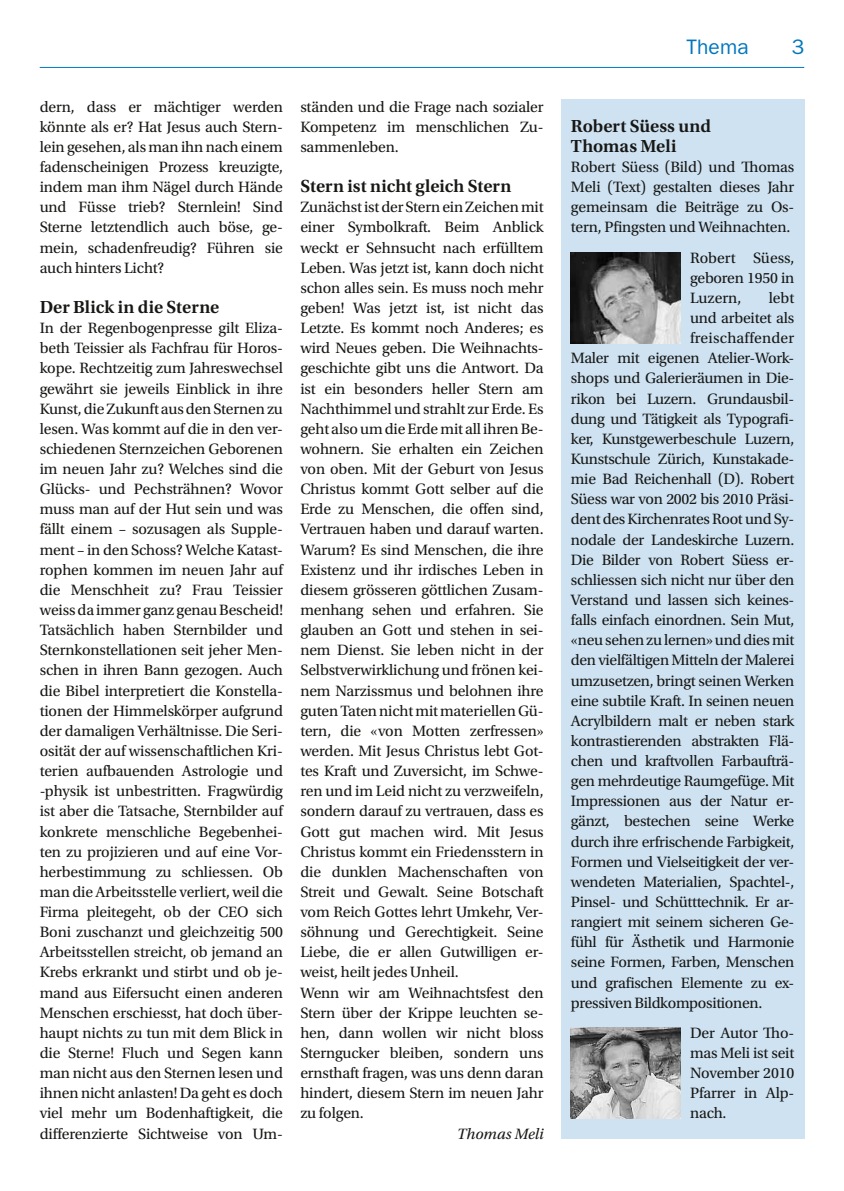
<style>
.page{position:relative;width:844px;height:1191px;background:#fff}
.page>*{position:absolute;margin:0;border:0;box-sizing:border-box;transform-origin:0 0}
.t1{font:21px "ITC Franklin Gothic Std";letter-spacing:.01em;color:#0076be}
.t2{font:600 18.38px/20.1px "Utopia Std";color:#171715}
.t3{font:15.75px/20.1px "Utopia Std";letter-spacing:-.01em;color:#171715;text-align:justify}
.t4{font:15.75px "Utopia Std";letter-spacing:.015em;color:#171715}
.t5{font:italic 15.75px "Utopia Std";letter-spacing:.005em;color:#171715}
</style>
<div class="page">
<hr style="left:40px;top:67px;width:764px;height:1px;background:#0076be">
<div style="left:561px;top:99px;width:243px;height:1039px;background:#cee2f1"></div>
<img style="left:570px;top:252px;width:110px;height:91px">
<img style="left:570px;top:1027px;width:110px;height:91px">
<p class="t3" style="left:40px;top:97px;width:245px">dern, dass er mächtiger werden könnte als er? Hat Jesus auch Stern&shy;lein gesehen, als man ihn nach einem fadenscheinigen Prozess kreuzigte, indem man ihm Nägel durch Hände und Füsse trieb? Sternlein! Sind Sterne letztendlich auch böse, ge&shy;mein, schadenfreudig? Führen sie auch hinters Licht?</p>
<p class="t2" style="left:40px;top:297px;width:181px">Der Blick in die Sterne</p>
<p class="t3" style="left:40px;top:318px;width:245px;text-align:left">In der Regenbogenpresse gilt Eliza&shy;beth Teissier als Fachfrau für Horos&shy;kope. Rechtzeitig zum Jahreswechsel gewährt sie jeweils Einblick in ihre Kunst, die Zukunft aus den Sternen zu lesen. Was kommt auf die in den ver&shy;schiedenen Sternzeichen Geborenen im neuen Jahr zu? Welches sind die Glücks- und Pechsträhnen? Wovor muss man auf der Hut sein und was fällt einem – sozusagen als Supple&shy;ment – in den Schoss? Welche Katast&shy;rophen kommen im neuen Jahr auf die Menschheit zu? Frau Teissier weiss da immer ganz genau Bescheid!<br>Tatsächlich haben Sternbilder und Sternkonstellationen seit jeher Men&shy;schen in ihren Bann gezogen. Auch die Bibel interpretiert die Konstella&shy;tionen der Himmelskörper aufgrund der damaligen Verhältnisse. Die Seri&shy;osität der auf wissenschaftlichen Kri&shy;terien aufbauenden Astrologie und -physik ist unbestritten. Fragwürdig ist aber die Tatsache, Sternbilder auf konkrete menschliche Begebenhei&shy;ten zu projizieren und auf eine Vor&shy;herbestimmung zu schliessen. Ob man die Arbeitsstelle verliert, weil die Firma pleitegeht, ob der CEO sich Boni zuschanzt und gleichzeitig 500<br>Arbeitsstellen streicht, ob jemand an Krebs erkrankt und stirbt und ob je&shy;mand aus Eifersucht einen anderen Menschen erschiesst, hat doch über&shy;haupt nichts zu tun mit dem Blick in die Sterne! Fluch und Segen kann man nicht aus den Sternen lesen und ihnen nicht anlasten! Da geht es doch viel mehr um Bodenhaftigkeit, die differenzierte Sichtweise von Um-</p>
<p class="t3" style="left:300px;top:97px;width:245px">ständen und die Frage nach sozialer Kompetenz im menschlichen Zu&shy;sammenleben.</p>
<p class="t2" style="left:300px;top:176px;width:212px">Stern ist nicht gleich Stern</p>
<p class="t3" style="left:300px;top:197px;width:245px;text-align:left">Zunächst ist der Stern ein Zeichen mit einer Symbolkraft. Beim Anblick weckt er Sehnsucht nach erfülltem Leben. Was jetzt ist, kann doch nicht schon alles sein. Es muss noch mehr geben! Was jetzt ist, ist nicht das Letzte. Es kommt noch Anderes; es wird Neues geben. Die Weihnachts&shy;geschichte gibt uns die Antwort. Da ist ein besonders heller Stern am Nachthimmel und strahlt zur Erde. Es geht also um die Erde mit all ihren Be&shy;wohnern. Sie erhalten ein Zeichen von oben. Mit der Geburt von Jesus Christus kommt Gott selber auf die Erde zu Menschen, die offen sind, Vertrauen haben und darauf warten.<br>Warum? Es sind Menschen, die ihre Existenz und ihr irdisches Leben in diesem grösseren göttlichen Zusam&shy;menhang sehen und erfahren. Sie glauben an Gott und stehen in sei&shy;nem Dienst. Sie leben nicht in der Selbstverwirklichung und frönen kei&shy;nem Narzissmus und belohnen ihre guten Taten nicht mit materiellen Gü&shy;tern, die «von Motten zerfressen» werden. Mit Jesus Christus lebt Got&shy;tes Kraft und Zuversicht, im Schwe&shy;ren und im Leid nicht zu verzweifeln, sondern darauf zu vertrauen, dass es Gott gut machen wird. Mit Jesus Christus kommt ein Friedensstern in die dunklen Machenschaften von Streit und Gewalt. Seine Botschaft vom Reich Gottes lehrt Umkehr, Ver&shy;söhnung und Gerechtigkeit. Seine Liebe, die er allen Gutwilligen er&shy;weist, heilt jedes Unheil.<br>Wenn wir am Weihnachtsfest den Stern über der Krippe leuchten se&shy;hen, dann wollen wir nicht bloss Sterngucker bleiben, sondern uns ernsthaft fragen, was uns denn daran hindert, diesem Stern im neuen Jahr zu folgen.</p>
<p class="t5" style="left:457px;top:1124px;width:88px">Thomas Meli</p>
<h1 class="t1" style="left:686px;top:35px;width:64px">Thema</h1>
<h1 class="t1" style="left:791px;top:35px;width:14px">3</h1>
<p class="t2" style="left:570px;top:116px;width:141px">Robert Süess und<br>Thomas Meli</p>
<p class="t3" style="left:570px;top:157px;width:225px">Robert Süess (Bild) und Thomas Meli (Text) gestalten dieses Jahr gemeinsam die Beiträge zu Os&shy;tern, Pfingsten und Weihnachten.</p>
<p class="t3" style="left:690px;top:248px;width:106px">Robert Süess, geboren 1950 in Luzern,</p>
<p class="t3" style="left:768px;top:288px;width:27px">lebt</p>
<p class="t3" style="left:690px;top:308px;width:106px">und arbeitet als</p>
<p class="t4" style="left:690px;top:329px;width:106px">freischaffender</p>
<p class="t3" style="left:570px;top:348px;width:225px">Maler mit eigenen Atelier-Work-</p>
<p class="t3" style="left:570px;top:368px;width:225px">shops und Galerieräumen in Die-</p>
<p class="t3" style="left:570px;top:389px;width:225px">rikon bei Luzern. Grundausbil-</p>
<p class="t3" style="left:570px;top:409px;width:225px">dung und Tätigkeit als Typografi-</p>
<p class="t3" style="left:570px;top:429px;width:225px">ker, Kunstgewerbeschule Luzern,</p>
<p class="t3" style="left:570px;top:449px;width:225px">Kunstschule Zürich, Kunstakade-</p>
<p class="t3" style="left:570px;top:469px;width:225px">mie Bad Reichenhall (D). Robert</p>
<p class="t3" style="left:570px;top:489px;width:225px">Süess war von 2002 bis 2010 Präsi-</p>
<p class="t3" style="left:570px;top:509px;width:225px">dent des Kirchenrates Root und Sy-</p>
<p class="t3" style="left:570px;top:529px;width:225px">nodale der Landeskirche Luzern.</p>
<p class="t3" style="left:570px;top:550px;width:225px">Die Bilder von Robert Süess er-</p>
<p class="t3" style="left:570px;top:570px;width:225px">schliessen sich nicht nur über den</p>
<p class="t3" style="left:570px;top:590px;width:225px">Verstand und lassen sich keines-</p>
<p class="t3" style="left:570px;top:610px;width:225px">falls einfach einordnen. Sein Mut,</p>
<p class="t3" style="left:570px;top:630px;width:225px">«neu sehen zu lernen» und dies mit</p>
<p class="t3" style="left:570px;top:650px;width:225px">den vielfältigen Mitteln der Malerei</p>
<p class="t3" style="left:570px;top:670px;width:225px">umzusetzen, bringt seinen Werken</p>
<p class="t3" style="left:570px;top:691px;width:225px">eine subtile Kraft. In seinen neuen</p>
<p class="t3" style="left:570px;top:711px;width:225px">Acrylbildern malt er neben stark</p>
<p class="t3" style="left:570px;top:731px;width:225px">kontrastierenden abstrakten Flä-</p>
<p class="t3" style="left:570px;top:751px;width:225px">chen und kraftvollen Farbaufträ-</p>
<p class="t3" style="left:570px;top:771px;width:225px">gen mehrdeutige Raumgefüge. Mit</p>
<p class="t3" style="left:570px;top:791px;width:225px">Impressionen aus der Natur er-</p>
<p class="t3" style="left:570px;top:811px;width:225px">gänzt, bestechen seine Werke</p>
<p class="t3" style="left:570px;top:831px;width:225px">durch ihre erfrischende Farbigkeit,</p>
<p class="t3" style="left:570px;top:852px;width:225px">Formen und Vielseitigkeit der ver-</p>
<p class="t3" style="left:570px;top:872px;width:225px">wendeten Materialien, Spachtel-,</p>
<p class="t3" style="left:570px;top:892px;width:225px">Pinsel- und Schütttechnik. Er ar-</p>
<p class="t3" style="left:570px;top:912px;width:225px">rangiert mit seinem sicheren Ge-</p>
<p class="t3" style="left:570px;top:932px;width:225px">fühl für Ästhetik und Harmonie</p>
<p class="t3" style="left:570px;top:952px;width:225px">seine Formen, Farben, Menschen</p>
<p class="t3" style="left:570px;top:972px;width:225px">und grafischen Elemente zu ex-</p>
<p class="t3" style="left:570px;top:992px;width:193px">pressiven Bildkompositionen.</p>
<p class="t3" style="left:690px;top:1023px;width:106px">Der Autor Tho&shy;mas Meli ist seit November 2010<br>Pfarrer in Alp&shy;nach.</p>
</div>
